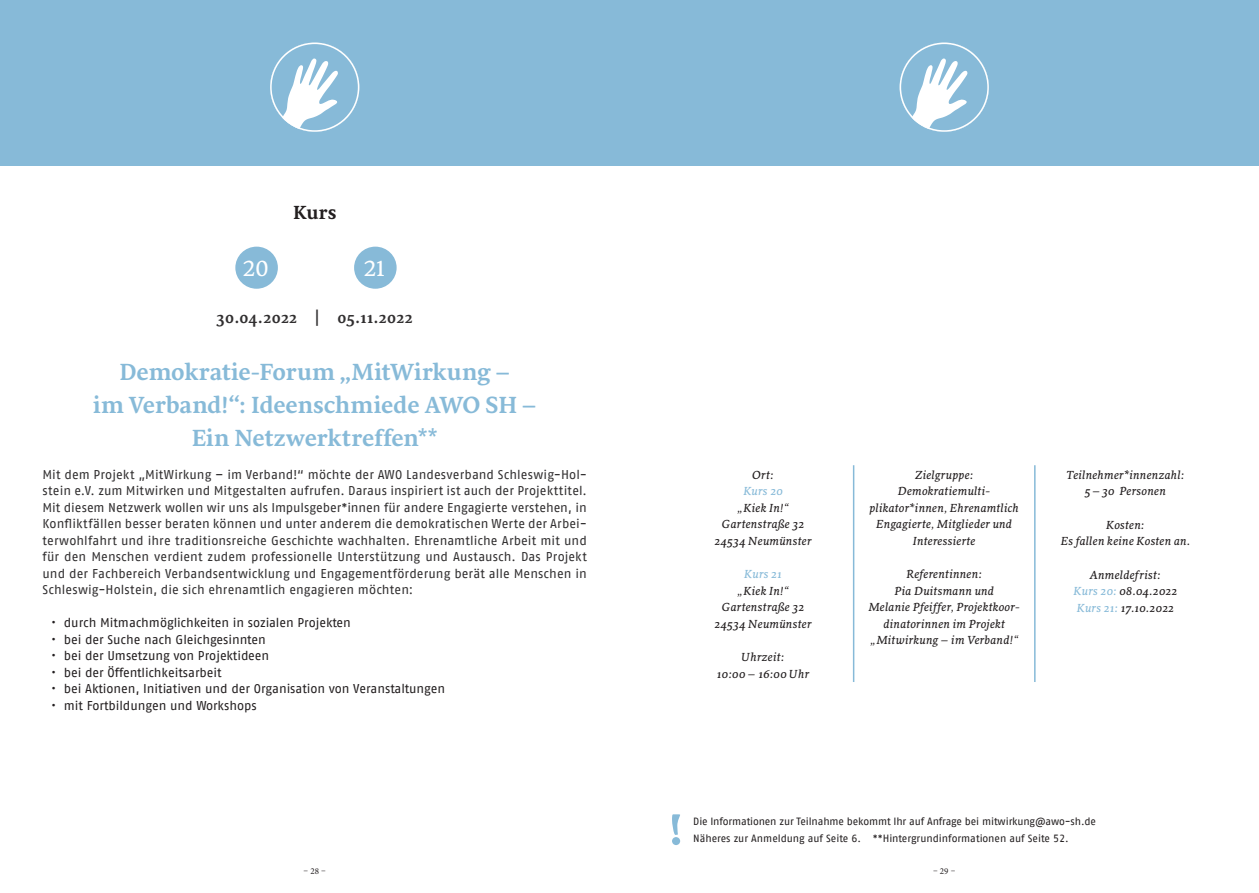
<style>
.page{position:relative;width:1259px;height:893px;background:#fff}
.page>*{position:absolute;margin:0;border:0;box-sizing:border-box;transform-origin:0 0}
.RZ_1016_Überschrift{font:700 24px/33px "Sirba";letter-spacing:-.005em;color:#87bad8;text-align:center}
.RZ_1016_Kursnummer{font:22.5px "Sirba";color:#fff}
.t1{font:700 19.5px "Sirba";color:#231f20}
.RZ_1016_Tag{font:700 16.5px "Sirba";letter-spacing:-.01em;color:#312f30}
.RZ_1016_Mengentext_B{font:12.75px/16.5px "AWO Fago Office";letter-spacing:.005em;color:#312f30;text-align:justify}
.t2{font:12.75px "AWO Fago Office";color:#231f20}
.RZ_1016_Veranstaltun{font:italic 12px/16.5px "Sirba";letter-spacing:.015em;color:#231f20;text-align:center}
.RZ_1016_sonstiges{font:10.5px/16.5px "AWO Fago Office";letter-spacing:-.01em;color:#231f20}
.t3{font:9px "Minion Pro";color:#231f20}
.s1{color:#87bad8}
</style>
<div class="page">
<div style="left:0;top:0;width:629px;height:166px;background:#87bad8"></div>
<svg style="left:270px;top:43px;width:89px;height:89px"></svg>
<div style="left:354px;top:247px;width:42px;height:42px;background:#87bad8;border-radius:50%"></div>
<div style="left:235px;top:247px;width:43px;height:42px;background:#87bad8;border-radius:50%"></div>
<div style="left:629px;top:0;width:630px;height:166px;background:#87bad8"></div>
<svg style="left:899px;top:43px;width:90px;height:89px"></svg>
<hr style="left:853px;top:465px;width:1px;height:217px;background:#87bad8">
<hr style="left:1034px;top:465px;width:1px;height:217px;background:#87bad8">
<svg style="left:672px;top:814px;width:8px;height:31px"></svg>
<h3 class="t1" style="left:293px;top:197px;width:45px">Kurs</h3>
<p class="RZ_1016_Kursnummer" style="left:242px;top:252px;width:28px">20</p>
<p class="RZ_1016_Kursnummer" style="left:363px;top:252px;width:23px">21</p>
<p class="RZ_1016_Tag" style="left:217px;top:305px;width:198px">30.04.2022 | 05.11.2022</p>
<p class="RZ_1016_Überschrift" style="left:93px;top:355px;width:444px">Demokratie-Forum „MitWirkung –<br>im Verband!“: Ideenschmiede AWO SH –<br>Ein Netzwerktreffen**</p>
<p class="RZ_1016_Mengentext_B" style="left:43px;top:466px;width:546px">Mit dem Projekt „MitWirkung – im Verband!“ möchte der AWO Landesverband Schleswig-Hol&shy;stein e.V. zum Mitwirken und Mitgestalten aufrufen. Daraus inspiriert ist auch der Projekttitel.<br>Mit diesem Netzwerk wollen wir uns als Impulsgeber*innen für andere Engagierte verstehen, in Konfliktfällen besser beraten können und unter anderem die demokratischen Werte der Arbei&shy;terwohlfahrt und ihre traditionsreiche Geschichte wachhalten. Ehrenamtliche Arbeit mit und für den Menschen verdient zudem professionelle Unterstützung und Austausch. Das Projekt und der Fachbereich Verbandsentwicklung und Engagementförderung berät alle Menschen in Schleswig-Holstein, die sich ehrenamtlich engagieren möchten:</p>
<p class="t2" style="left:51px;top:615px;width:301px">• durch Mitmachmöglichkeiten in sozialen Projekten</p>
<p class="t2" style="left:51px;top:632px;width:216px">• bei der Suche nach Gleichgesinnten</p>
<p class="t2" style="left:51px;top:648px;width:220px">• bei der Umsetzung von Projektideen</p>
<p class="t2" style="left:51px;top:665px;width:172px">• bei der Öffentlichkeitsarbeit</p>
<p class="t2" style="left:51px;top:681px;width:396px">• bei Aktionen, Initiativen und der Organisation von Veranstaltungen</p>
<p class="t2" style="left:51px;top:698px;width:207px">• mit Fortbildungen und Workshops</p>
<p class="RZ_1016_Veranstaltun" style="left:752px;top:465px;width:23px">Ort:</p>
<p class="RZ_1016_Veranstaltun" style="left:714px;top:482px;width:98px"><span class="s1">Kurs 20<br></span>„Kiek In!“<br>Gartenstraße 32<br>24534 Neumünster</p>
<p class="RZ_1016_Veranstaltun" style="left:714px;top:565px;width:98px"><span class="s1">Kurs 21<br></span>„Kiek In!“<br>Gartenstraße 32<br>24534 Neumünster</p>
<p class="RZ_1016_Veranstaltun" style="left:717px;top:648px;width:94px">Uhrzeit:<br>10:00 – 16:00 Uhr</p>
<p class="RZ_1016_Veranstaltun" style="left:869px;top:465px;width:151px">Zielgruppe:<br>Demokratiemulti&shy;plikator*innen, Ehrenamtlich<br>Engagierte, Mitglieder und<br>Interessierte</p>
<p class="RZ_1016_Veranstaltun" style="left:868px;top:565px;width:153px">Referentinnen:<br>Pia Duitsmann und<br>Melanie Pfeiffer, Projektkoor&shy;dinatorinnen im Projekt „Mitwirkung – im Verband!“</p>
<p class="RZ_1016_Veranstaltun" style="left:1066px;top:465px;width:120px">Teilnehmer*innenzahl:<br>5–30 Personen</p>
<p class="RZ_1016_Veranstaltun" style="left:1060px;top:515px;width:131px">Kosten:<br>Es fallen keine Kosten an.</p>
<p class="RZ_1016_Veranstaltun" style="left:1073px;top:565px;width:105px">Anmeldefrist:<br><span class="s1">Kurs 20:</span> 08.04.2022<br><span class="s1">Kurs 21:</span> 17.10.2022</p>
<p class="RZ_1016_sonstiges" style="left:693px;top:813px;width:404px">Die Informationen zur Teilnahme bekommt Ihr auf Anfrage bei mitwirkung@awo-sh.de<br>Näheres zur Anmeldung auf Seite 6. **Hintergrundinformationen auf Seite 52.</p>
<p class="t3" style="left:303px;top:865px;width:24px">– 28 –</p>
<p class="t3" style="left:933px;top:865px;width:24px">– 29 –</p>
</div>
